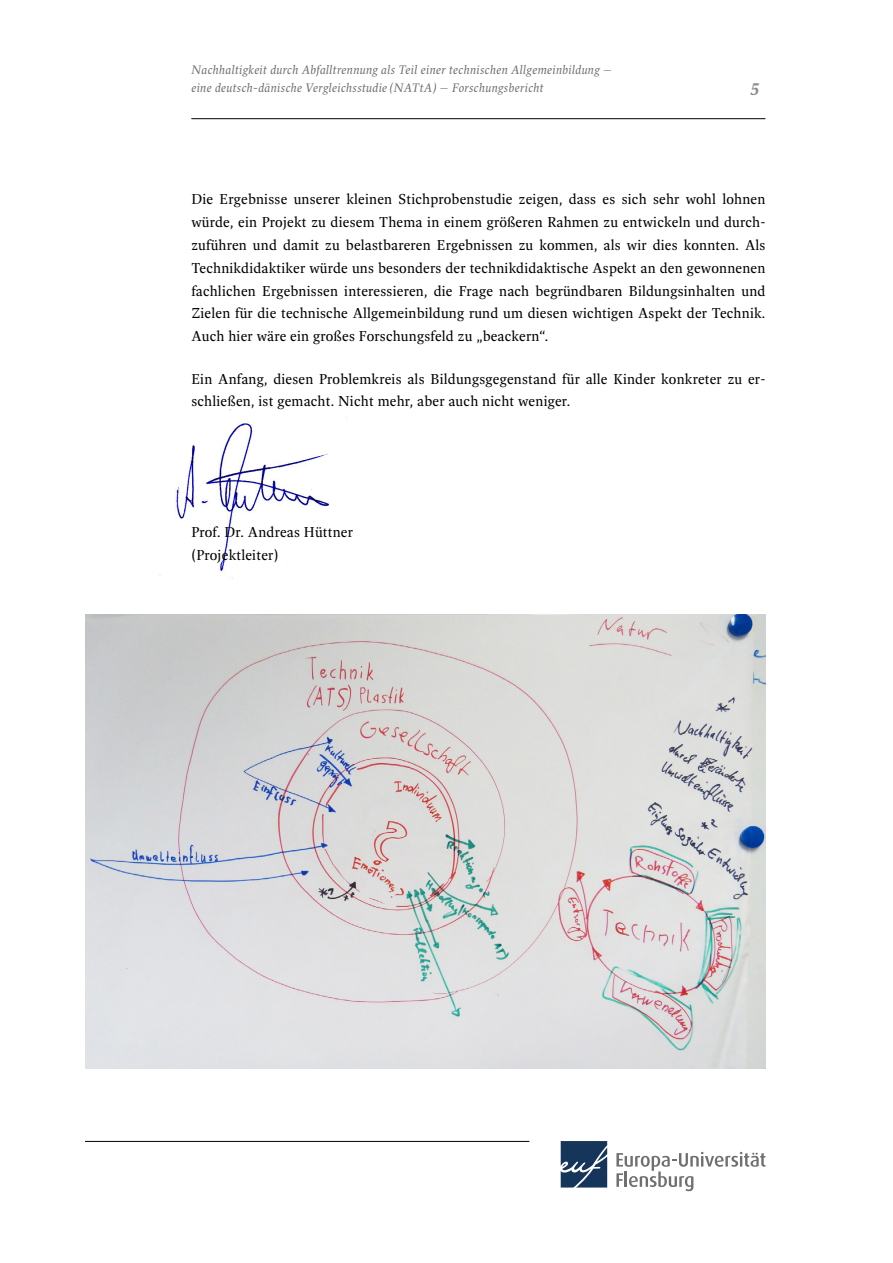
<style>
.page{position:relative;width:893px;height:1263px;background:#fff}
.page>*{position:absolute;margin:0;border:0;box-sizing:border-box;transform-origin:0 0}
.t1{font:italic 500 19.5px "Spinoza Pro";color:#8c8c8b}
.t2{font:15.75px/23px "Spinoza Pro";letter-spacing:.01em;color:#000}
.t3{font:italic 13.5px/18px "Spinoza Pro";letter-spacing:.02em;color:#6f6f6f}
</style>
<div class="page">
<hr style="left:85px;top:1141px;width:444px;height:1px;background:#000">
<hr style="left:191px;top:118px;width:574px;height:1px;background:#000">
<svg style="left:616px;top:1152px;width:149px;height:39px"></svg>
<svg style="left:561px;top:1141px;width:46px;height:46px;background:#334e6f"></svg>
<img style="left:159px;top:409px;width:188px;height:170px">
<img style="left:85px;top:614px;width:680px;height:455px">
<p class="t3" style="left:191px;top:61px;width:422px">Nachhaltigkeit durch Abfalltrennung als Teil einer technischen Allgemeinbildung – eine deutsch-dänische Vergleichsstudie (NATtA) – Forschungsbericht</p>
<p class="t1" style="left:751px;top:75px;width:10px">5</p>
<p class="t2" style="left:191px;top:187px;width:576px;text-align:justify">Die Ergebnisse unserer kleinen Stichprobenstudie zeigen, dass es sich sehr wohl lohnen würde, ein Projekt zu diesem Thema in einem größeren Rahmen zu entwickeln und durch&shy;zuführen und damit zu belastbareren Ergebnissen zu kommen, als wir dies konnten. Als Technikdidaktiker würde uns besonders der technikdidaktische Aspekt an den gewonnenen fachlichen Ergebnissen interessieren, die Frage nach begründbaren Bildungsinhalten und Zielen für die technische Allgemeinbildung rund um diesen wichtigen Aspekt der Technik.<br>Auch hier wäre ein großes Forschungsfeld zu „beackern“.</p>
<p class="t2" style="left:191px;top:367px;width:576px">Ein Anfang, diesen Problemkreis als Bildungsgegenstand für alle Kinder konkreter zu er&shy;schließen, ist gemacht. Nicht mehr, aber auch nicht weniger.</p>
<p class="t2" style="left:191px;top:521px;width:163px">Prof. Dr. Andreas Hüttner (Projektleiter)</p>
</div>
